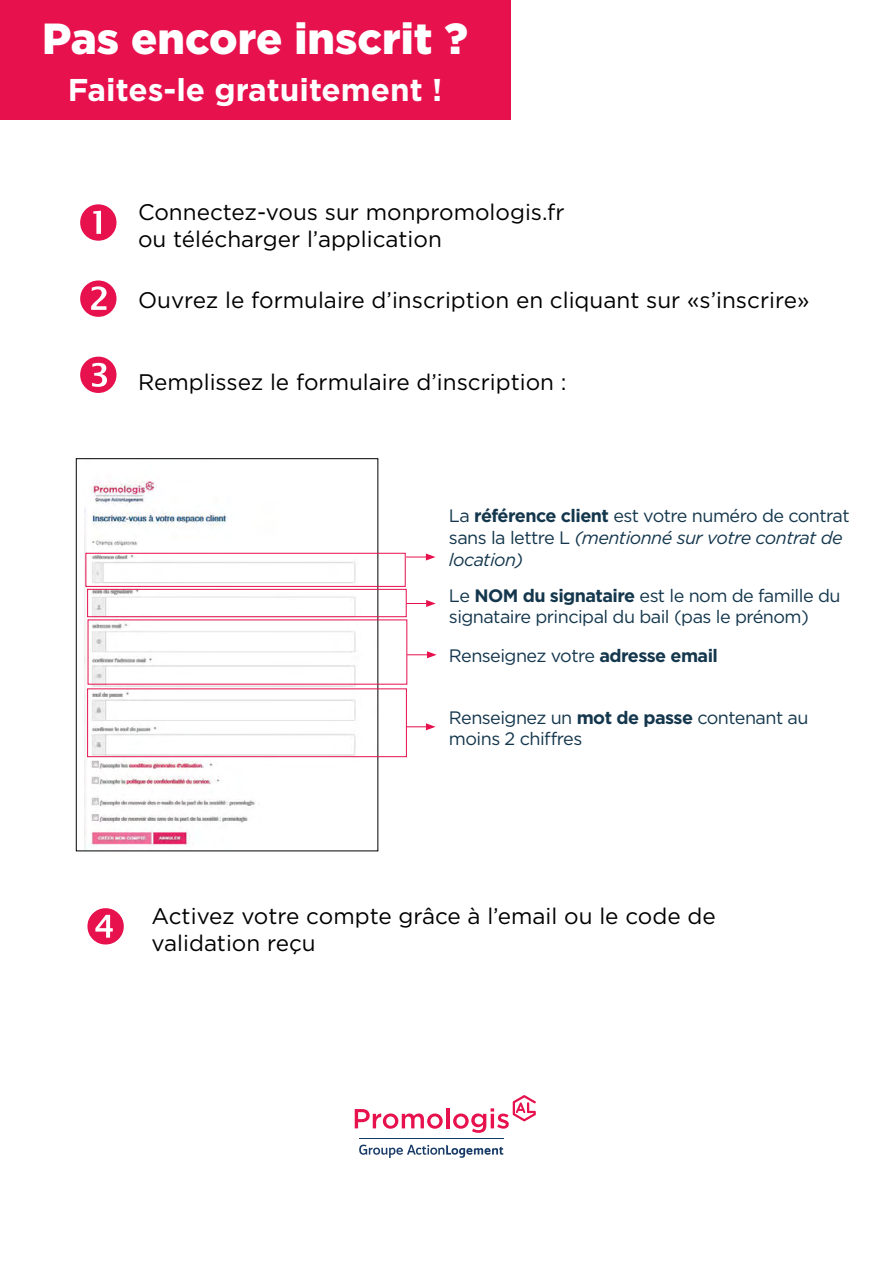
<style>
.page{position:relative;width:893px;height:1263px;background:#fff}
.page>*{position:absolute;margin:0;border:0;box-sizing:border-box;transform-origin:0 0}
.t1{font:900 43.5px "Gotham";color:#fff}
.t2{font:700 31.5px "Gotham";color:#fff}
.t3{font:22.5px/27px "Gotham";color:#000}
.t4{font:18px/21.6px "Gotham";letter-spacing:-.03em;color:#14374d}
.s1{font-weight:700}
.s2{font-style:italic}
</style>
<div class="page">
<svg style="left:76px;top:458px;width:303px;height:393px"></svg>
<div style="left:0;top:0;width:510px;height:120px;background:#e6114d"></div>
<div style="left:85px;top:553px;width:321px;height:34px;border:1px solid #e6114d"></div>
<svg style="left:406px;top:553px;width:30px;height:7px"></svg>
<div style="left:87px;top:589px;width:320px;height:28px;border:1px solid #e6114d"></div>
<svg style="left:406px;top:600px;width:30px;height:7px"></svg>
<div style="left:87px;top:688px;width:320px;height:69px;border:1px solid #e6114d"></div>
<svg style="left:407px;top:651px;width:30px;height:7px"></svg>
<svg style="left:406px;top:723px;width:30px;height:7px"></svg>
<svg style="left:355px;top:1109px;width:88px;height:20px"></svg>
<hr style="left:446px;top:1108px;width:4px;height:20px;background:#e6114d">
<svg style="left:359px;top:1144px;width:144px;height:14px"></svg>
<hr style="left:359px;top:1138px;width:145px;height:1px;background:#183b68">
<svg style="left:453px;top:1095px;width:83px;height:38px"></svg>
<h1 class="t1" style="left:42px;top:9px;width:427px">Pas encore inscrit ?</h1>
<h2 class="t2" style="left:68px;top:68px;width:376px">Faites-le gratuitement !</h2>
<p class="t3" style="left:138px;top:198px;width:428px">Connectez-vous sur monpromologis.fr ou télécharger l’application</p>
<p class="t3" style="left:138px;top:286px;width:673px">Ouvrez le formulaire d’inscription en cliquant sur «s’inscrire»</p>
<p class="t3" style="left:138px;top:368px;width:430px">Remplissez le formulaire d’inscription :</p>
<p class="t4" style="left:449px;top:505px;width:402px">La <span class="s1">référence client</span> est votre numéro de contrat sans la lettre L <span class="s2">(mentionné sur votre contrat de location)</span></p>
<p class="t4" style="left:449px;top:584px;width:393px">Le <span class="s1">NOM du signataire</span> est le nom de famille du signataire principal du bail (pas le prénom)</p>
<p class="t4" style="left:449px;top:644px;width:271px">Renseignez votre <span class="s1">adresse email</span></p>
<p class="t4" style="left:449px;top:706px;width:361px">Renseignez un <span class="s1">mot de passe</span> contenant au moins 2 chiffres</p>
<p class="t3" style="left:152px;top:902px;width:566px">Activez votre compte grâce à l’email ou le code de validation reçu</p>
</div>
